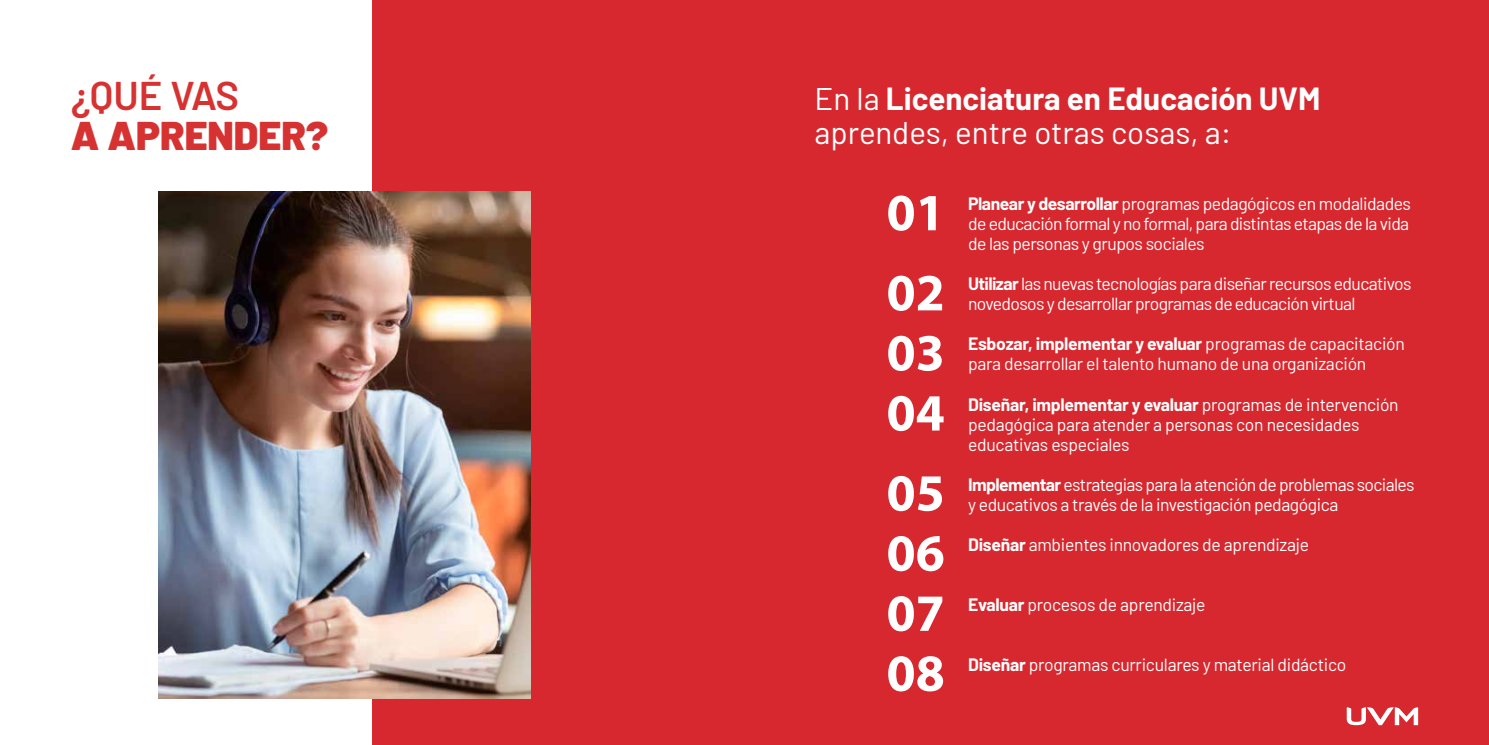
<style>
.page{position:relative;width:1489px;height:745px;background:#fff}
.page>*{position:absolute;margin:0;border:0;box-sizing:border-box;transform-origin:0 0}
.t1{font:700 52.5px/60px "Myriad Pro";color:#fff}
.t2{font:900 40px "Barlow";color:#d73232}
.t3{font:600 40px "Barlow";letter-spacing:-.02em;color:#d73232}
.t4{font:31.25px/33.8px "Barlow";color:#fff}
.t5{font:17.5px/20px "Barlow";letter-spacing:-.025em;color:#fff}
.s1{font-weight:700}
</style>
<div class="page">
<div style="left:372px;top:0;width:1116px;height:744px;background:#d7282f"></div>
<img style="left:159px;top:191px;width:372px;height:507px">
<svg style="left:1346px;top:707px;width:71px;height:17px"></svg>
<h2 class="t3" style="left:71px;top:66px;width:170px">¿QUÉ VAS</h2>
<h2 class="t2" style="left:71px;top:106px;width:259px">A APRENDER?</h2>
<h3 class="t4" style="left:814px;top:79px;width:507px">En la <span class="s1">Licenciatura en Educación UVM </span>aprendes, entre otras cosas, a:</h3>
<h1 class="t1" style="left:886px;top:171px;width:60px;line-height:80px">01<br>02</h1>
<h1 class="t1" style="left:886px;top:321px;width:60px">03<br>04</h1>
<h1 class="t1" style="left:886px;top:461px;width:60px;text-align:justify">05<br>06<br>07<br>08</h1>
<p class="t5" style="left:968px;top:192px;width:444px;text-align:justify"><span class="s1">Planear y desarrollar</span> programas pedagógicos en modalidades de educación formal y no formal, para distintas etapas de la vida de las personas y grupos sociales</p>
<p class="t5" style="left:968px;top:272px;width:445px"><span class="s1">Utilizar</span> las nuevas tecnologías para diseñar recursos educativos novedosos y desarrollar programas de educación virtual</p>
<p class="t5" style="left:968px;top:332px;width:438px"><span class="s1">Esbozar, implementar y evaluar</span> programas de capacitación para desarrollar el talento humano de una organización</p>
<p class="t5" style="left:968px;top:392px;width:432px"><span class="s1">Diseñar, implementar y evaluar</span> programas de intervención pedagógica para atender a personas con necesidades educativas especiales</p>
<p class="t5" style="left:968px;top:472px;width:448px"><span class="s1">Implementar</span> estrategias para la atención de problemas sociales y educativos a través de la investigación pedagógica</p>
<p class="t5" style="left:968px;top:532px;width:342px"><span class="s1">Diseñar</span> ambientes innovadores de aprendizaje</p>
<p class="t5" style="left:968px;top:592px;width:239px"><span class="s1">Evaluar</span> procesos de aprendizaje</p>
<p class="t5" style="left:968px;top:652px;width:379px"><span class="s1">Diseñar</span> programas curriculares y material didáctico</p>
</div>
